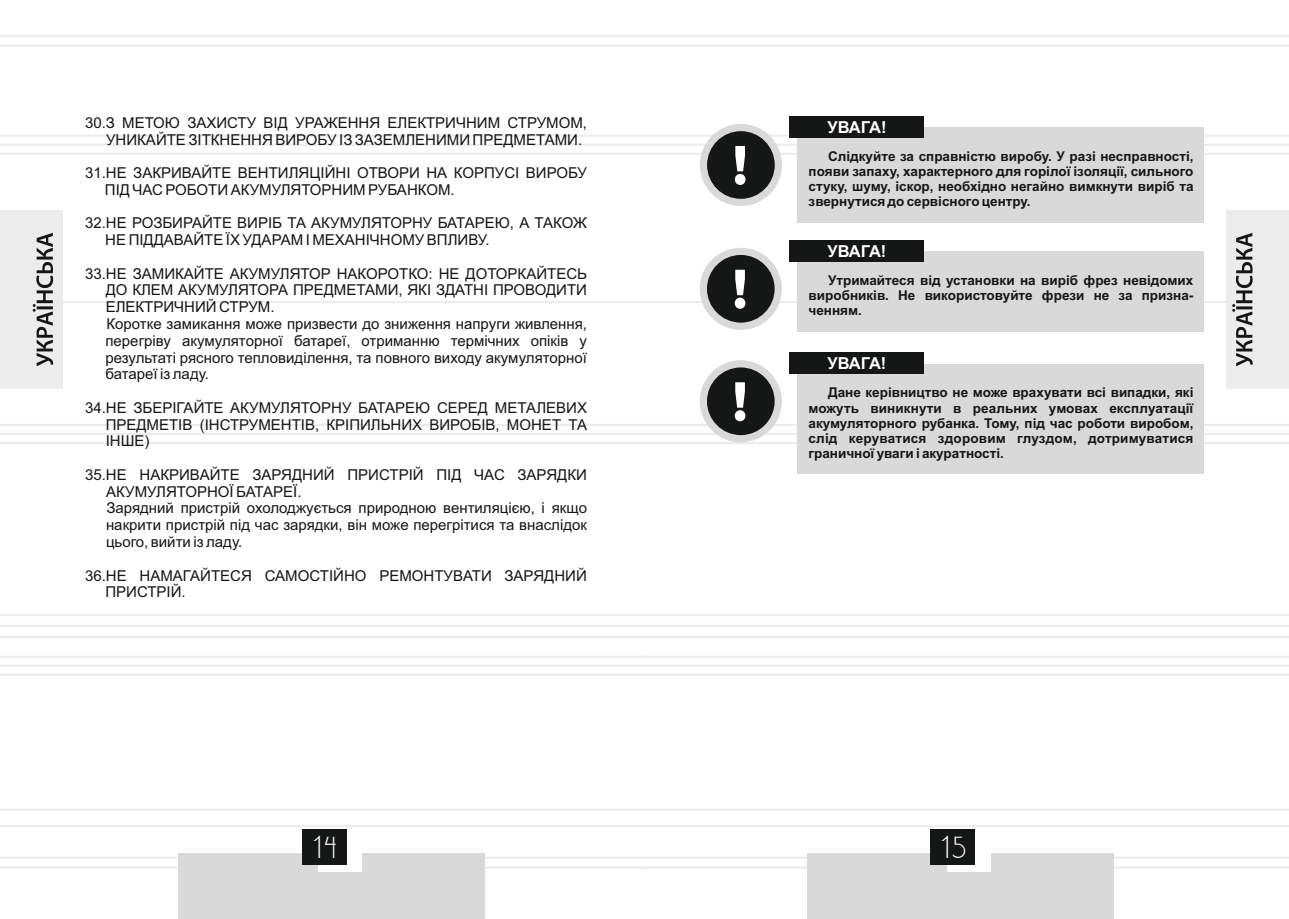
<style>
.page{position:relative;width:1289px;height:919px;background:#fff}
.page>*{position:absolute;margin:0;border:0;box-sizing:border-box;transform-origin:0 0}
.t1{font:26.25px "DS Standart Cyr";color:#fff}
.t2{font:700 16.5px "Arial";letter-spacing:-.025em;color:#fff}
.t3{font:15px/16.8px "Arial";color:#151616}
.t4{font:700 13.5px/15.1px "Arial";color:#151616;text-align:justify}
</style>
<div class="page">
<hr style="left:644px;top:135px;width:644px;height:2px;background:#ececec">
<hr style="left:644px;top:424px;width:644px;height:2px;background:#ececec">
<hr style="left:644px;top:442px;width:644px;height:2px;background:#ececec">
<hr style="left:644px;top:614px;width:644px;height:2px;background:#ececec">
<hr style="left:644px;top:635px;width:644px;height:3px;background:#ececec">
<hr style="left:644px;top:655px;width:644px;height:2px;background:#ececec">
<hr style="left:644px;top:673px;width:644px;height:2px;background:#ececec">
<hr style="left:644px;top:856px;width:644px;height:2px;background:#ececec">
<hr style="left:644px;top:866px;width:644px;height:2px;background:#ececec">
<hr style="left:644px;top:35px;width:644px;height:2px;background:#ececec">
<hr style="left:644px;top:45px;width:644px;height:2px;background:#ececec">
<hr style="left:644px;top:808px;width:644px;height:2px;background:#ececec">
<hr style="left:644px;top:825px;width:644px;height:2px;background:#ececec">
<hr style="left:644px;top:301px;width:644px;height:2px;background:#ececec">
<hr style="left:0;top:135px;width:644px;height:2px;background:#ececec">
<hr style="left:0;top:424px;width:644px;height:2px;background:#ececec">
<svg style="left:0;top:432px;width:1288px;height:4px"></svg>
<hr style="left:0;top:442px;width:644px;height:2px;background:#ececec">
<hr style="left:0;top:614px;width:644px;height:2px;background:#ececec">
<hr style="left:0;top:625px;width:1288px;height:2px;background:#ececec">
<hr style="left:0;top:635px;width:644px;height:3px;background:#ececec">
<hr style="left:0;top:655px;width:644px;height:2px;background:#ececec">
<hr style="left:0;top:664px;width:1288px;height:3px;background:#f1f1f1">
<hr style="left:0;top:673px;width:644px;height:2px;background:#ececec">
<hr style="left:0;top:856px;width:644px;height:2px;background:#ececec">
<hr style="left:0;top:866px;width:644px;height:2px;background:#ececec">
<hr style="left:0;top:35px;width:644px;height:2px;background:#ececec">
<hr style="left:0;top:45px;width:644px;height:2px;background:#ececec">
<hr style="left:0;top:808px;width:644px;height:2px;background:#ececec">
<hr style="left:0;top:825px;width:644px;height:2px;background:#ececec">
<hr style="left:0;top:301px;width:644px;height:2px;background:#ececec">
<div style="left:178px;top:853px;width:307px;height:65px;background:#d9d9da"></div>
<div style="left:318px;top:832px;width:44px;height:39px;background:#fff"></div>
<div style="left:301px;top:829px;width:45px;height:36px;background:#151616"></div>
<div style="left:0;top:210px;width:62px;height:179px;background:#ececec"></div>
<svg style="left:33px;top:233px;width:20px;height:133px"></svg>
<div style="left:807px;top:853px;width:306px;height:65px;background:#d9d9da"></div>
<div style="left:946px;top:832px;width:44px;height:39px;background:#fff"></div>
<div style="left:930px;top:829px;width:45px;height:36px;background:#151616"></div>
<div style="left:1226px;top:210px;width:62px;height:179px;background:#ececec"></div>
<svg style="left:1232px;top:233px;width:20px;height:133px"></svg>
<div style="left:699px;top:124px;width:83px;height:82px;border:14px solid #d9d9da;border-radius:50%"></div>
<div style="left:707px;top:131px;width:67px;height:68px;background:#151616;border-radius:50%"></div>
<svg style="left:0;top:143px;width:1288px;height:42px"></svg>
<div style="left:797px;top:128px;width:406px;height:95px;background:#d9d9da"></div>
<div style="left:789px;top:116px;width:134px;height:22px;background:#151616"></div>
<div style="left:699px;top:248px;width:82px;height:82px;border:14px solid #d9d9da;border-radius:50%"></div>
<div style="left:707px;top:255px;width:67px;height:67px;background:#151616;border-radius:50%"></div>
<svg style="left:734px;top:270px;width:11px;height:39px"></svg>
<div style="left:797px;top:251px;width:406px;height:81px;background:#d9d9da"></div>
<div style="left:789px;top:240px;width:134px;height:22px;background:#151616"></div>
<div style="left:699px;top:360px;width:82px;height:82px;border:14px solid #d9d9da;border-radius:50%"></div>
<div style="left:707px;top:367px;width:67px;height:68px;background:#151616;border-radius:50%"></div>
<svg style="left:734px;top:382px;width:11px;height:39px"></svg>
<div style="left:797px;top:364px;width:406px;height:109px;background:#d9d9da"></div>
<div style="left:789px;top:352px;width:134px;height:22px;background:#151616"></div>
<p class="t3" style="left:106px;top:115px;width:482px;text-indent:-21px">30.З МЕТОЮ ЗАХИСТУ ВІД УРАЖЕННЯ ЕЛЕКТРИЧНИМ СТРУМОМ,<br>УНИКАЙТЕ ЗІТКНЕННЯ ВИРОБУ ІЗ ЗАЗЕМЛЕНИМИ ПРЕДМЕТАМИ.</p>
<p class="t3" style="left:105px;top:166px;width:483px;text-indent:-20px">31.НЕ ЗАКРИВАЙТЕ ВЕНТИЛЯЦІЙНІ ОТВОРИ НА КОРПУСІ ВИРОБУ<br>ПІД ЧАС РОБОТИ АКУМУЛЯТОРНИМ РУБАНКОМ.</p>
<p class="t3" style="left:105px;top:216px;width:483px;text-indent:-20px">32.НЕ РОЗБИРАЙТЕ ВИРІБ ТА АКУМУЛЯТОРНУ БАТАРЕЮ, А ТАКОЖ<br>НЕ ПІДДАВАЙТЕ ЇХ УДАРАМ І МЕХАНІЧНОМУ ВПЛИВУ.</p>
<p class="t3" style="left:105px;top:266px;width:483px;text-indent:-20px">33.НЕ ЗАМИКАЙТЕ АКУМУЛЯТОР НАКОРОТКО: НЕ ДОТОРКАЙТЕСЬ ДО КЛЕМ АКУМУЛЯТОРА ПРЕДМЕТАМИ, ЯКІ ЗДАТНІ ПРОВОДИТИ ЕЛЕКТРИЧНИЙ СТРУМ.<br>Коротке замикання може призвести до зниження напруги живлення, перегріву акумуляторної батареї, отриманню термічних опіків у результаті рясного тепловиділення, та повного виходу акумуляторної батареї із ладу.</p>
<p class="t3" style="left:106px;top:400px;width:483px;text-align:justify;text-indent:-21px">34.НЕ ЗБЕРІГАЙТЕ АКУМУЛЯТОРНУ БАТАРЕЮ СЕРЕД МЕТАЛЕВИХ ПРЕДМЕТІВ (ІНСТРУМЕНТІВ, КРІПИЛЬНИХ ВИРОБІВ, МОНЕТ ТА ІНШЕ)</p>
<p class="t3" style="left:106px;top:467px;width:482px;text-indent:-21px">35.НЕ НАКРИВАЙТЕ ЗАРЯДНИЙ ПРИСТРІЙ ПІД ЧАС ЗАРЯДКИ АКУМУЛЯТОРНОЇ БАТАРЕЇ.<br>Зарядний пристрій охолоджується природною вентиляцією, і якщо накрити пристрій під час зарядки, він може перегрітися та внаслідок цього, вийти із ладу.</p>
<p class="t3" style="left:105px;top:568px;width:483px;text-indent:-20px">36.НЕ НАМАГАЙТЕСЯ САМОСТІЙНО РЕМОНТУВАТИ ЗАРЯДНИЙ<br>ПРИСТРІЙ.</p>
<p class="t2" style="left:827px;top:121px;width:60px">УВАГА!</p>
<p class="t4" style="left:808px;top:150px;width:386px;text-indent:20px">Слідкуйте за справністю виробу. У разі несправності, появи запаху, характерного для горілої ізоляції, сильного стуку, шуму, іскор, необхідно негайно вимкнути виріб та звернутися до сервісного центру.</p>
<p class="t2" style="left:827px;top:245px;width:60px">УВАГА!</p>
<p class="t4" style="left:808px;top:274px;width:386px;text-indent:20px">Утримайтеся від установки на виріб фрез невідомих виробників. Не використовуйте фрези не за призна&shy;ченням.</p>
<p class="t2" style="left:827px;top:357px;width:60px">УВАГА!</p>
<p class="t4" style="left:808px;top:386px;width:386px;text-indent:20px">Дане керівництво не може врахувати всі випадки, які можуть виникнути в реальних умовах експлуатації акумуляторного рубанка. Тому, під час роботи виробом, слід керуватися здоровим глуздом, дотримуватися граничної уваги і акуратності.</p>
<h1 class="t1" style="left:313px;top:836px;width:25px">14</h1>
<h1 class="t1" style="left:941px;top:836px;width:26px">15</h1>
</div>
